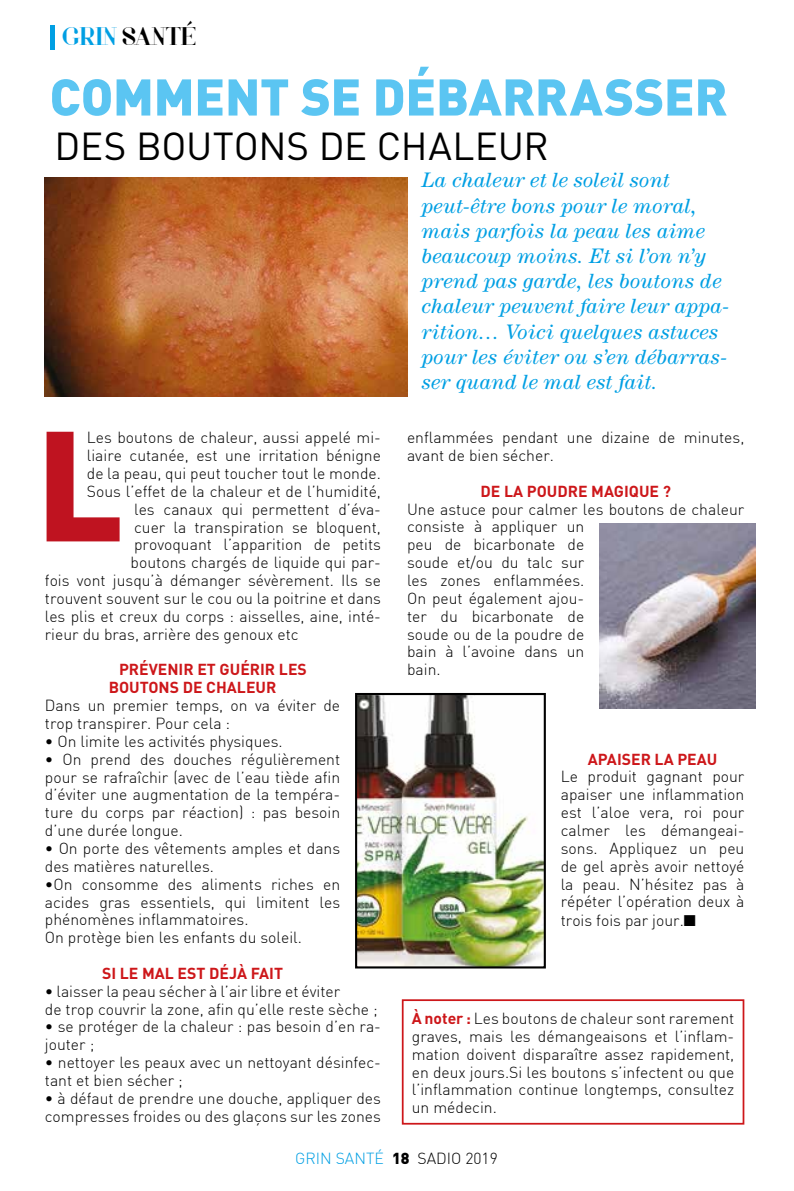
<style>
.page{position:relative;width:794px;height:1191px;background:#fff}
.page>*{position:absolute;margin:0;border:0;box-sizing:border-box;transform-origin:0 0}
.t1{font:900 50.75px "DIN";letter-spacing:-.005em;color:#5bc5f2}
.t2{font:38.5px "DIN";letter-spacing:.005em;color:#000}
.t3{font:26.25px "Voor";color:#000}
.t4{font:italic 21px/25.2px "Century";letter-spacing:.01em;color:#009fe3}
.t5{font:300 15.75px/17.8px "DIN";color:#000}
.t6{font:700 15.75px "DIN";color:#cd171a}
.t7{font:300 15.75px "DIN";color:#009fe3}
.s1{color:#009fe3}
.s2{font-weight:700;color:#cd171a}
.s3{font-weight:900}
</style>
<div class="page">
<img style="left:45px;top:177px;width:362px;height:220px">
<div style="left:50px;top:25px;width:5px;height:25px;background:#009fe3"></div>
<img style="left:599px;top:523px;width:156px;height:185px">
<svg style="left:47px;top:432px;width:73px;height:109px"></svg>
<img style="left:358px;top:696px;width:185px;height:269px">
<div style="left:355px;top:693px;width:191px;height:275px;border:2px solid #000"></div>
<div style="left:402px;top:999px;width:342px;height:125px;border:2px solid #cd171a"></div>
<h3 class="t3" style="left:62px;top:20px;width:120px"><span class="s1">grin</span> SANTÉ</h3>
<h1 class="t1" style="left:50px;top:63px;width:454px">COMMENT SE DÉBARRA</h1>
<h1 class="t1" style="left:604px;top:63px;width:120px">SSER</h1>
<h2 class="t2" style="left:55px;top:122px;width:495px">DES BOUTONS DE CHALEUR</h2>
<p class="t5" style="left:87px;top:428px;width:295px">Les boutons de chaleur, aussi appelé mi-</p>
<p class="t5" style="left:87px;top:446px;width:296px">liaire cutanée, est une irritation bénigne</p>
<p class="t5" style="left:87px;top:464px;width:296px">de la peau, qui peut toucher tout le monde.</p>
<p class="t5" style="left:87px;top:482px;width:295px">Sous l’effet de la chaleur et de l’humidité,</p>
<p class="t5" style="left:134px;top:500px;width:248px">les canaux qui permettent d’éva-</p>
<p class="t5" style="left:134px;top:518px;width:248px">cuer la transpiration se bloquent,</p>
<p class="t5" style="left:134px;top:536px;width:248px">provoquant l’apparition de petits</p>
<p class="t5" style="left:131px;top:553px;width:252px">boutons chargés de liquide qui par-</p>
<p class="t5" style="left:45px;top:571px;width:337px">fois vont jusqu’à démanger sévèrement. I ls se</p>
<p class="t5" style="left:45px;top:589px;width:337px">trouvent souvent sur le cou ou la poitrine et dans</p>
<p class="t5" style="left:45px;top:607px;width:338px">les plis et creux du corps : aisselles, aine, inté-</p>
<p class="t5" style="left:45px;top:625px;width:255px">rieur du bras, arrière des genoux etc</p>
<p class="t6" style="left:119px;top:659px;width:49px">PRÉVENIR</p>
<p class="t6" style="left:197px;top:659px;width:62px">ET GUÉRIR</p>
<p class="t6" style="left:279px;top:659px;width:10px">LES</p>
<p class="t6" style="left:109px;top:677px;width:22px">BOUTONS</p>
<p class="t6" style="left:183px;top:677px;width:35px">DE CHALEUR</p>
<p class="t5" style="left:45px;top:696px;width:297px">Dans un premier temps, on va éviter de trop transpirer. Pour cela :</p>
<p class="t5" style="left:45px;top:732px;width:239px">• On limite les activités physiques.</p>
<p class="t5" style="left:45px;top:750px;width:297px;text-align:justify">• On prend des douches régulièrement pour se rafraîchir (avec de l’eau tiède afin d’éviter une augmentation de la tempéra&shy;ture du corps par réaction) : pas besoin d’une durée longue.</p>
<p class="t5" style="left:45px;top:839px;width:297px">• On porte des vêtements amples et dans des matières naturelles.</p>
<p class="t5" style="left:45px;top:875px;width:297px">•On consomme des aliments riches en acides gras essentiels, qui limitent les phénomènes inflammatoires.<br>O n protège bien les enfants du soleil.</p>
<p class="t6" style="left:102px;top:963px;width:52px">SILE MAL</p>
<p class="t6" style="left:178px;top:963px;width:10px">EST</p>
<p class="t6" style="left:209px;top:963px;width:51px">DÉJÀ FAIT</p>
<p class="t5" style="left:45px;top:982px;width:334px">• laisser la peau sécher à l’air libre et éviter<br>de trop couvrir la zone, afin qu’elle reste sèche ;</p>
<p class="t5" style="left:45px;top:1017px;width:338px">• se protéger de la chaleur : pas besoin d’en ra&shy;jouter ;</p>
<p class="t5" style="left:45px;top:1053px;width:338px">• nettoyer les peaux avec un nettoyant désinfec&shy;tant et bien sécher ;</p>
<p class="t5" style="left:45px;top:1089px;width:337px">• à défaut de prendre une douche, appliquer des compresses froides ou des glaçons sur les zones</p>
<p class="t4" style="left:422px;top:167px;width:309px">La chaleur et le soleil sont peut-être bons pour le moral, mais parfois la peau les aime beaucoup moins. Et si l’on n’y prend pas garde, les boutons de chaleur peuvent faire leur appa&shy;rition… Voici quelques astuces pour les éviter ou s’en débarras&shy;ser quand le mal est fait.</p>
<p class="t5" style="left:407px;top:428px;width:339px">enflammées pendant une dizaine de minutes, avant de bien sécher.</p>
<p class="t6" style="left:480px;top:481px;width:58px">DELA POUDRE</p>
<p class="t6" style="left:591px;top:481px;width:10px">MAGI</p>
<p class="t6" style="left:629px;top:481px;width:44px">QUE ?</p>
<p class="t5" style="left:407px;top:500px;width:339px">U ne astuce pour calmer les boutons de chaleur consiste à appliquer un<br>peu de bicarbonate de<br>soude et/ou du talc sur<br>les zones enflammées.<br>On peut également ajou-<br>ter du bicarbonate de<br>soude ou de la poudre de<br>bain à l’avoine dans un<br>bain.</p>
<p class="t6" style="left:588px;top:748px;width:20px">APAISER</p>
<p class="t6" style="left:654px;top:748px;width:34px">LA PEAU</p>
<p class="t5" style="left:561px;top:767px;width:185px;text-align:justify">Le produit gagnant pour apaiser une inflammation est l’aloe vera, roi pour calmer les démangeai&shy;sons. Appliquez un peu de gel après avoir nettoyé la peau. N ’hésitez pas à répéter l’opération deux à trois fois par jour.■</p>
<p class="t5" style="left:412px;top:1009px;width:324px;text-align:justify"><span class="s2">À NOTER :</span> Les boutons de chaleur sont rarement graves, mais les démangeaisons et l’inflam&shy;mation doivent disparaître assez rapidement, en deux jours.Si les boutons s’infectent ou que l’inflammation continue longtemps, consultez un médecin.</p>
<p class="t7" style="left:295px;top:1148px;width:10px">GRIN</p>
<p class="t5" style="left:336px;top:1149px;width:164px"><span class="s1">santé</span> <span class="s3">18</span> sadio 2019</p>
</div>
